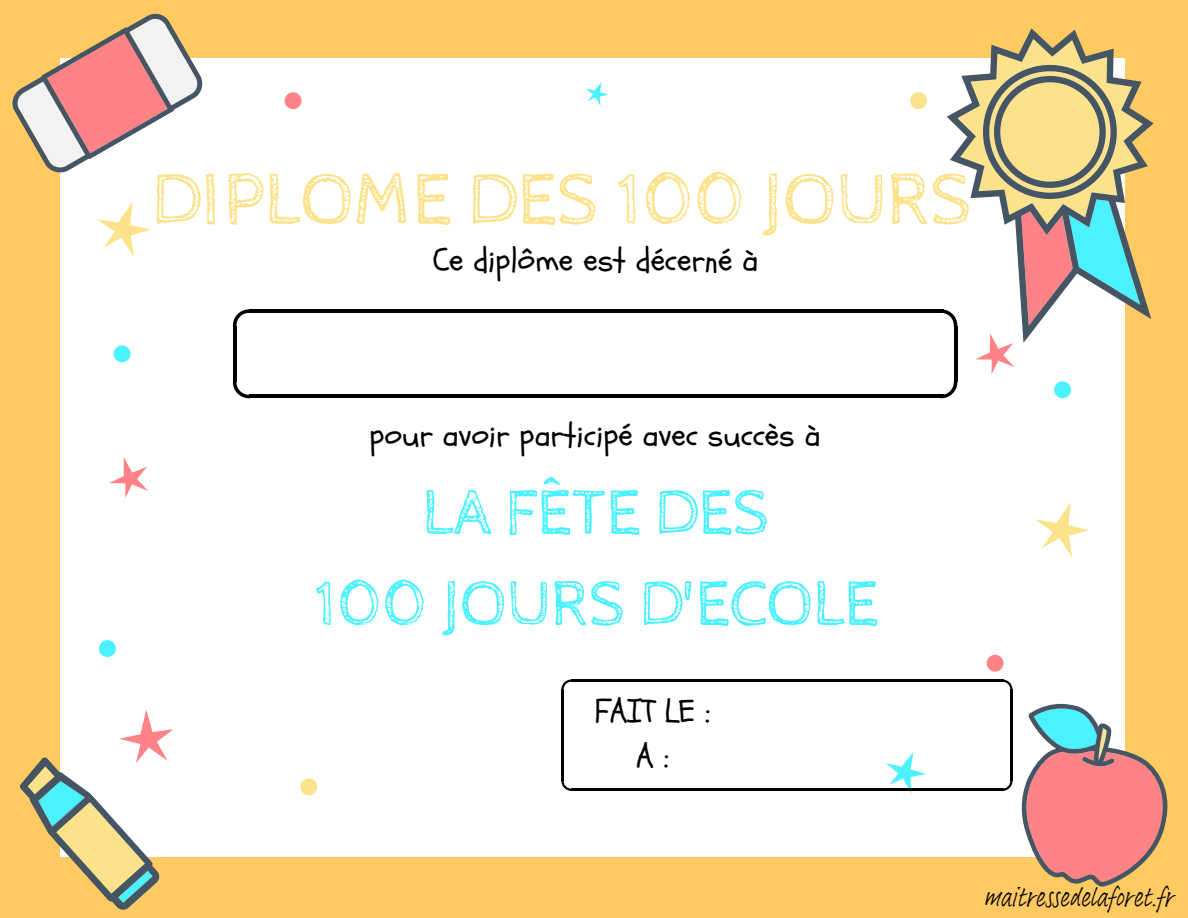
<style>
.page{position:relative;width:1188px;height:918px;background:#ffca62}
.page>*{position:absolute;margin:0;border:0;box-sizing:border-box;transform-origin:0 0}
.t1{font:74.7px "Cabin Sketch";color:#fce38b}
.t2{font:65.4px/91.2px "Cabin Sketch";color:#4af1ff;text-align:center}
.t3{font:32.7px/45px "Schoolbell";color:#000;text-align:center}
.t4{font:27px "Adobe Hand A";color:#000}
</style>
<div class="page">
<div style="left:61px;top:58px;width:1064px;height:799px;background:#fff"></div>
<svg style="left:947px;top:28px;width:207px;height:322px"></svg>
<svg style="left:12px;top:13px;width:191px;height:167px"></svg>
<svg style="left:97px;top:202px;width:54px;height:55px"></svg>
<svg style="left:109px;top:457px;width:39px;height:41px"></svg>
<svg style="left:20px;top:706px;width:153px;height:204px"></svg>
<svg style="left:968px;top:54px;width:172px;height:320px"></svg>
<svg style="left:1035px;top:502px;width:54px;height:55px"></svg>
<svg style="left:879px;top:752px;width:52px;height:41px"></svg>
<div style="left:114px;top:345px;width:16px;height:17px;background:#4af1ff;border-radius:50%"></div>
<div style="left:285px;top:92px;width:16px;height:17px;background:#ff8386;border-radius:50%"></div>
<div style="left:99px;top:640px;width:17px;height:17px;background:#4af1ff;border-radius:50%"></div>
<div style="left:300px;top:778px;width:17px;height:17px;background:#fce38b;border-radius:50%"></div>
<div style="left:987px;top:655px;width:16px;height:17px;background:#ff8386;border-radius:50%"></div>
<div style="left:1054px;top:381px;width:17px;height:17px;background:#4af1ff;border-radius:50%"></div>
<div style="left:910px;top:92px;width:17px;height:17px;background:#fce38b;border-radius:50%"></div>
<svg style="left:586px;top:82px;width:22px;height:24px"></svg>
<svg style="left:233px;top:309px;width:16px;height:17px"></svg>
<svg style="left:943px;top:309px;width:14px;height:17px"></svg>
<hr style="left:249px;top:309px;width:695px;height:4px;background:#000">
<hr style="left:233px;top:326px;width:3px;height:56px;background:#000">
<hr style="left:249px;top:395px;width:695px;height:3px;background:#000">
<svg style="left:233px;top:381px;width:17px;height:17px"></svg>
<hr style="left:954px;top:326px;width:3px;height:56px;background:#000">
<svg style="left:940px;top:381px;width:17px;height:17px"></svg>
<svg style="left:561px;top:680px;width:11px;height:10px"></svg>
<svg style="left:1004px;top:680px;width:8px;height:10px"></svg>
<hr style="left:572px;top:680px;width:432px;height:2px;background:#000">
<hr style="left:561px;top:690px;width:3px;height:91px;background:#000">
<hr style="left:572px;top:789px;width:432px;height:2px;background:#000">
<svg style="left:561px;top:781px;width:11px;height:10px"></svg>
<hr style="left:1010px;top:690px;width:2px;height:91px;background:#000">
<svg style="left:1001px;top:698px;width:167px;height:189px"></svg>
<h1 class="t1" style="left:152px;top:158px;width:821px">DIPLOME DES 100 JOURS</h1>
<p class="t3" style="left:433px;top:238px;width:327px">Ce diplôme est décerné à</p>
<p class="t3" style="left:369px;top:413px;width:453px">pour avoir participé avec succès à</p>
<h2 class="t2" style="left:313px;top:469px;width:567px">LA FÊTE DES<br>100 JOURS D'ECOLE</h2>
<p class="t3" style="left:595px;top:690px;width:117px">FAIT LE :<br>A :</p>
<p class="t4" style="left:985px;top:880px;width:191px">maitressedelaforet.fr</p>
</div>
